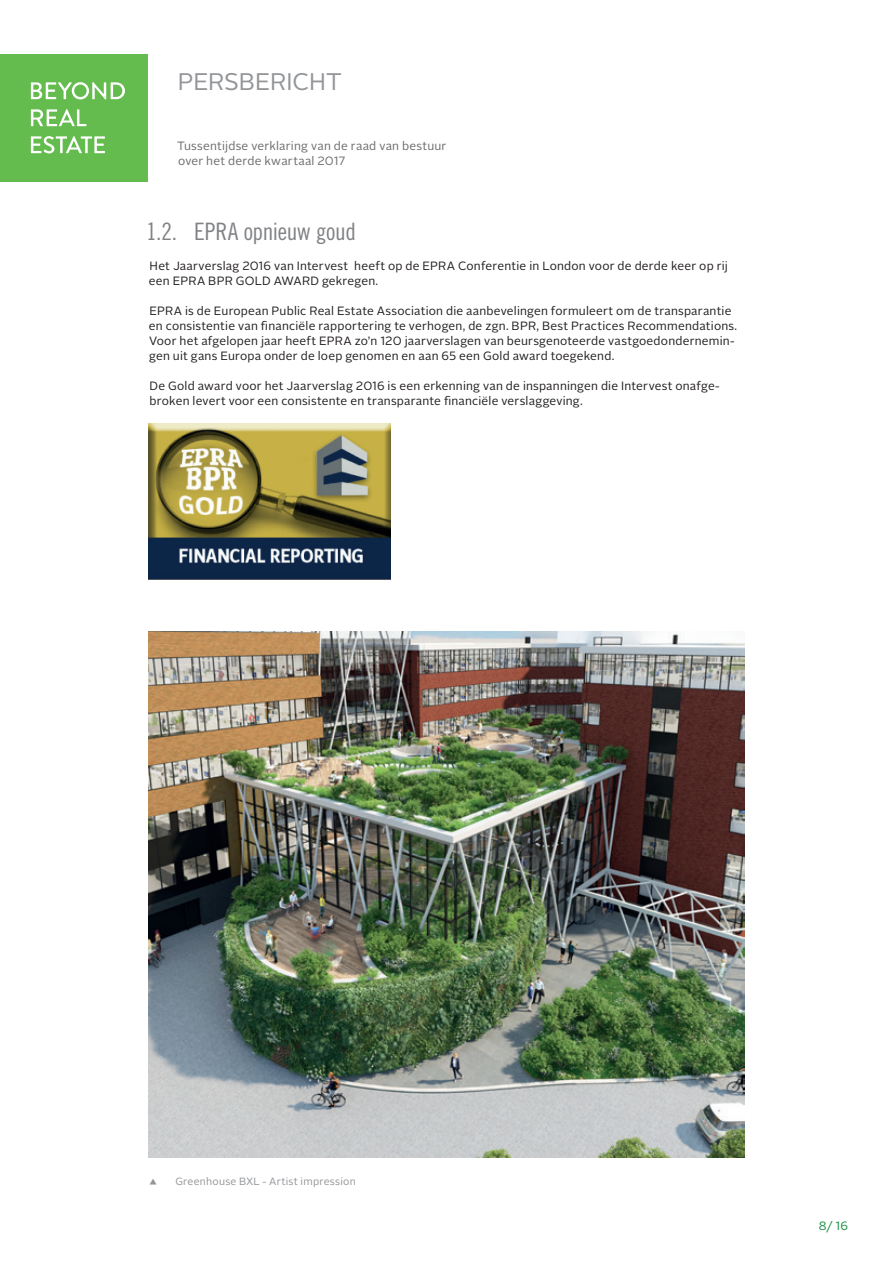
<style>
.page{position:relative;width:893px;height:1263px;background:#fff}
.page>*{position:absolute;margin:0;border:0;box-sizing:border-box;transform-origin:0 0}
.t1{font:24px "Trade Gothic LT Std Cn 18";letter-spacing:-.015em;color:#808285}
.t2{font:24px "Alright Sans";letter-spacing:-.01em;color:#939598}
.t3{font:12px/15px "Alright Sans";letter-spacing:.015em;color:#231f20}
.t4{font:12px/15px "Alright Sans";letter-spacing:.015em;color:#6c6d70}
.t5{font:12px "Alright Sans";color:#148d41}
.t6{font:10.5px "Alright Sans";letter-spacing:.02em;color:#939598}
</style>
<div class="page">
<div style="left:0;top:54px;width:148px;height:128px;background:#64bc4e"></div>
<svg style="left:31px;top:136px;width:74px;height:17px"></svg>
<svg style="left:31px;top:109px;width:55px;height:17px"></svg>
<svg style="left:31px;top:82px;width:94px;height:17px"></svg>
<img style="left:149px;top:424px;width:242px;height:155px">
<img style="left:149px;top:632px;width:595px;height:526px">
<h1 class="t2" style="left:178px;top:65px;width:165px">PERSBERICHT</h1>
<p class="t4" style="left:177px;top:139px;width:271px">Tussentijdse verklaring van de raad van bestuur over het derde kwartaal 2017</p>
<h1 class="t1" style="left:146px;top:217px;width:211px">1.2. EPRA opnieuw goud</h1>
<p class="t3" style="left:149px;top:259px;width:580px">Het Jaarverslag 2016 van Intervest heeft op de EPRA Conferentie in London voor de derde keer op rij een EPRA BPR GOLD AWARD gekregen.</p>
<p class="t3" style="left:149px;top:304px;width:590px">EPRA is de European Public Real Estate Association die aanbevelingen formuleert om de transparantie en consistentie van financiële rapportering te verhogen, de zgn. BPR, Best Practices Recommendations.<br>Voor het afgelopen jaar heeft EPRA zo’n 120 jaarverslagen van beursgenoteerde vastgoedondernemin&shy;gen uit gans Europa onder de loep genomen en aan 65 een Gold award toegekend.</p>
<p class="t3" style="left:150px;top:379px;width:572px">De Gold award voor het Jaarverslag 2016 is een erkenning van de inspanningen die Intervest onafge&shy;broken levert voor een consistente en transparante financiële verslaggeving.</p>
<p class="t6" style="left:148px;top:1174px;width:209px">▲ Greenhouse BXL - Artist impression</p>
<p class="t5" style="left:819px;top:1218px;width:31px">8/ 16</p>
</div>
